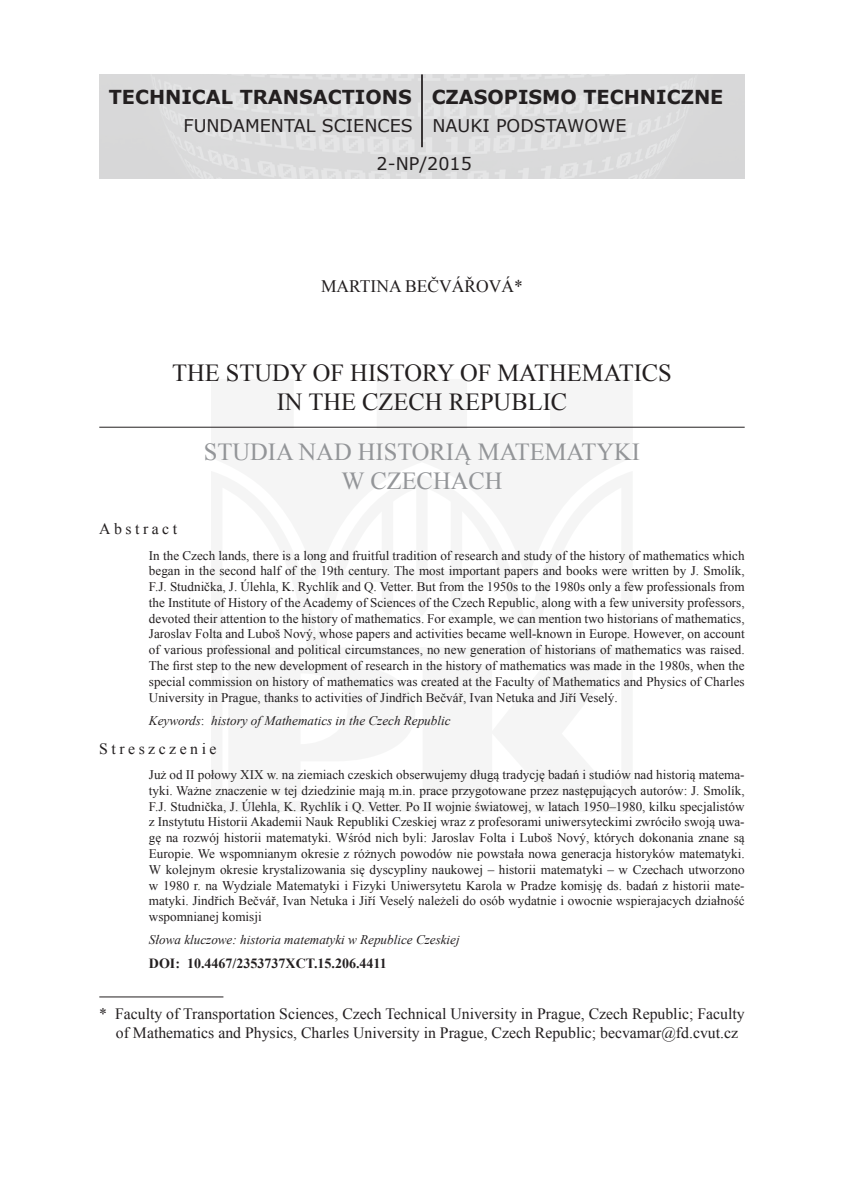
<style>
.page{position:relative;width:844px;height:1191px;background:#fff}
.page>*{position:absolute;margin:0;border:0;box-sizing:border-box;transform-origin:0 0}
.t1{font:24.5px/29.4px "Times New Roman";color:#231f20;text-align:center}
.t2{font:24.5px/29.4px "Times New Roman";color:#939598;text-align:center}
.t3{font:700 19.25px "Verdana";color:#231f20}
.t4{font:17.5px/37.3px "Verdana";color:#231f20}
.t5{font:17.5px "Times New Roman";color:#231f20}
.t6{font:15.75px/18.9px "Times New Roman";color:#231f20}
.t7{font:15.75px "Times New Roman";letter-spacing:.22em;color:#231f20}
.t8{font:700 14px "Times New Roman";color:#231f20}
.t9{font:13.12px/15.8px "Times New Roman";color:#231f20;text-align:justify}
.t10{font:italic 13.12px "Times New Roman";color:#231f20}
.s1{font-style:normal}
</style>
<div class="page">
<hr style="left:99px;top:996px;width:124px;height:1px;background:#231f20">
<hr style="left:99px;top:427px;width:645px;height:1px;background:#231f20">
<img style="left:99px;top:74px;width:645px;height:105px">
<hr style="left:421px;top:74px;width:2px;height:73px;background:#231f20">
<h2 class="t3" style="left:109px;top:83px;width:304px">TECHNICAL TRANSACTIONS</h2>
<h3 class="t4" style="left:376px;top:107px;width:97px;text-indent:-193px">FUNDAMENTAL SCIENCES<br>2-NP/2015</h3>
<h2 class="t3" style="left:431px;top:83px;width:293px">CZASOPISMO TECHNICZNE</h2>
<h3 class="t4" style="left:432px;top:107px;width:195px">NAUKI PODSTAWOWE</h3>
<h3 class="t5" style="left:321px;top:274px;width:203px">MARTINA BEČVÁŘOVÁ*</h3>
<h1 class="t1" style="left:172px;top:358px;width:501px">THE STUDY OF HISTORY OF MATHEMATICS<br>IN THE CZECH REPUBLIC</h1>
<h1 class="t2" style="left:204px;top:436px;width:437px">STUDIA NAD HISTORIĄ MATEMATYKI<br>W CZECHACH</h1>
<p class="t7" style="left:99px;top:518px;width:79px">Abstract</p>
<p class="t9" style="left:149px;top:547px;width:597px">In the Czech lands, there is a long and fruitful tradition of research and study of the history of mathematics which began in the second half of the 19th century. The most important papers and books were written by J. Smolík, F.J. Studnička, J. Úlehla, K. Rychlík and Q. Vetter. But from the 1950s to the 1980s only a few professionals from the Institute of History of the Academy of Sciences of the Czech Republic, along with a few university professors, devoted their attention to the history of mathematics. For example, we can mention two historians of mathematics, Jaroslav Folta and Luboš Nový, whose papers and activities became well-known in Europe. However, on account of various professional and political circumstances, no new generation of historians of mathematics was raised.<br>The first step to the new development of research in the history of mathematics was made in the 1980s, when the special commission on history of mathematics was created at the Faculty of Mathematics and Physics of Charles University in Prague, thanks to activities of Jindřich Bečvář, Ivan Netuka and Jiří Veselý.</p>
<p class="t10" style="left:149px;top:711px;width:303px">Keywords<span class="s1">:</span> history of Mathematics in the Czech Republic</p>
<p class="t7" style="left:99px;top:737px;width:119px">Streszczenie</p>
<p class="t9" style="left:149px;top:766px;width:597px">Już od II połowy XIX w. na ziemiach czeskich obserwujemy długą tradycję badań i studiów nad historią matema&shy;tyki. Ważne znaczenie w tej dziedzinie mają m.in. prace przygotowane przez następujących autorów: J. Smolík, F.J. Studnička, J. Úlehla, K. Rychlík i Q. Vetter. Po II wojnie światowej, w latach 1950‒1980, kilku specjalistów z Instytutu Historii Akademii Nauk Republiki Czeskiej wraz z profesorami uniwersyteckimi zwróciło swoją uwa&shy;gę na rozwój historii matematyki. Wśród nich byli: Jaroslav Folta i Luboš Nový, których dokonania znane są Europie. We wspomnianym okresie z różnych powodów nie powstała nowa generacja historyków matematyki.<br>W kolejnym okresie krystalizowania się dyscypliny naukowej ‒ historii matematyki ‒ w Czechach utworzono w 1980 r. na Wydziale Matematyki i Fizyki Uniwersytetu Karola w Pradze komisję ds. badań z historii mate&shy;matyki. Jindřich Bečvář, Ivan Netuka i Jiří Veselý należeli do osób wydatnie i owocnie wspierajacych działność wspomnianej komisji</p>
<p class="t10" style="left:149px;top:930px;width:312px">Słowa kluczowe: historia matematyki w Republice Czeskiej</p>
<p class="t8" style="left:149px;top:954px;width:239px">DOI: 10.4467/2353737XCT.15.206.4411</p>
<p class="t6" style="left:116px;top:1004px;width:630px;text-indent:-17px">* Faculty of Transportation Sciences, Czech Technical University in Prague, Czech Republic; Faculty of Mathematics and Physics, Charles University in Prague, Czech Republic; becvamar@fd.cvut.cz</p>
</div>
